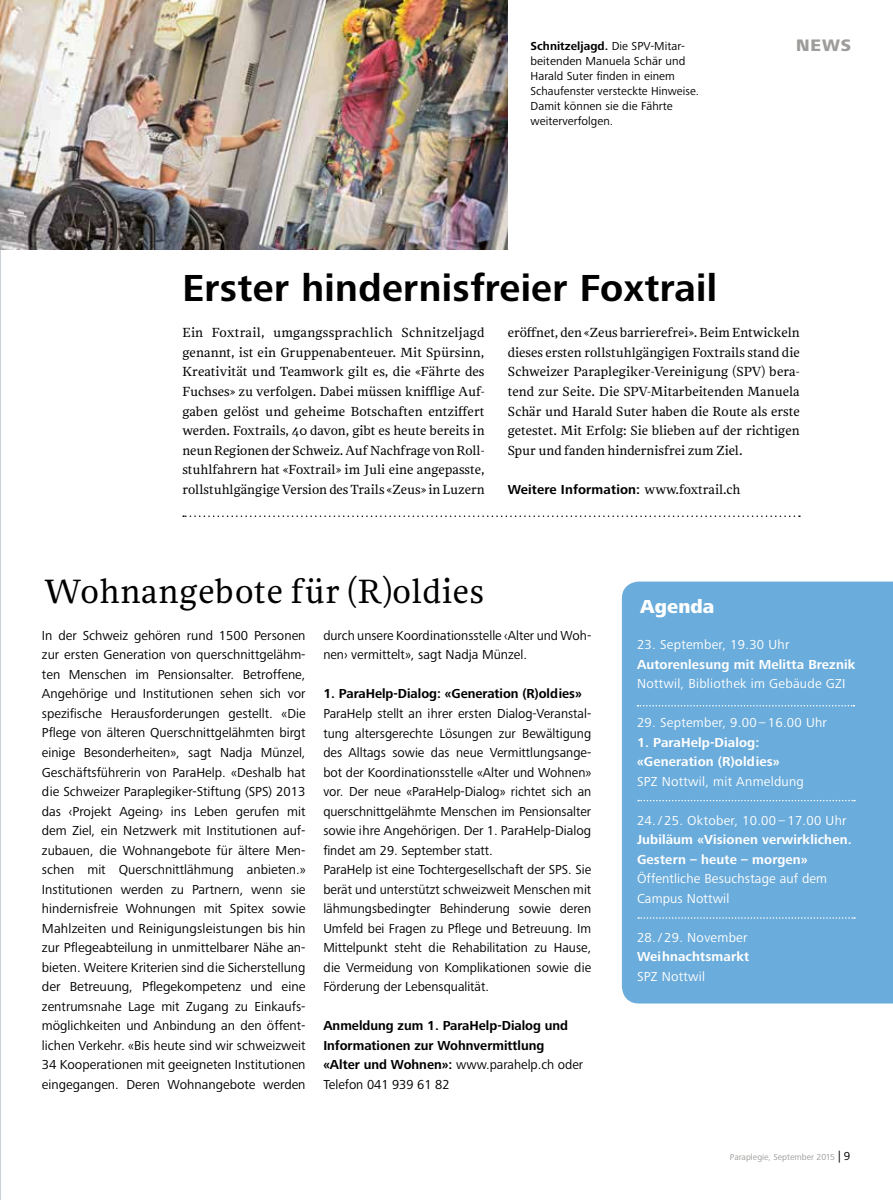
<style>
.page{position:relative;width:893px;height:1200px;background:#fff}
.page>*{position:absolute;margin:0;border:0;box-sizing:border-box;transform-origin:0 0}
.t1{font:700 39px "Frutiger Next Pro";letter-spacing:.01em;color:#000}
.t2{font:34.5px "NN Rekja";letter-spacing:.02em;color:#000}
.t3{font:800 19.5px "Frutiger Next Pro";letter-spacing:.005em;color:#fff}
.t4{font:800 17.25px "Frutiger Next Pro";color:#9e9d9b}
.t5{font:13.5px/19.5px "Frutiger Next Pro";color:#000}
.t6{font:13.5px/19.5px "NN Rekja";color:#000;text-align:justify}
.t7{font:13.5px/19.5px "Frutiger Next Pro";letter-spacing:.02em;color:#fff}
.t8{font:700 13.5px/19.5px "Frutiger Next Pro";color:#000}
.t9{font:700 13.5px/19.5px "Frutiger Next Pro";letter-spacing:.01em;color:#fff}
.t10{font:12px/15px "Frutiger Next Pro";letter-spacing:.005em;color:#000}
.t11{font:9px "Frutiger Next Pro";color:#9e9d9b}
.s1{font-weight:700}
.s2{font-family:"NN Rekja";font-weight:400}
.s3{font-weight:400}
.s4{font-size:12px;color:#000}
</style>
<div class="page">
<img style="left:0;top:26px;width:1px;height:1173px">
<img style="left:0;top:0;width:508px;height:249px">
<div style="left:622px;top:581px;width:271px;height:422px;background:#6aacdb"></div>
<svg style="left:637px;top:704px;width:217px;height:2px"></svg>
<svg style="left:638px;top:799px;width:217px;height:2px"></svg>
<svg style="left:638px;top:917px;width:217px;height:1px"></svg>
<svg style="left:183px;top:515px;width:617px;height:2px"></svg>
<p class="t10" style="left:530px;top:38px;width:170px"><span class="s1">Schnitzeljagd.</span> Die SPV-Mitar&shy;beitenden Manuela Schär und<br>Harald Suter finden in einem<br>Schaufenster versteckte Hinweise.<br>Damit können sie die Fährte weiterverfolgen.</p>
<p class="t4" style="left:796px;top:35px;width:56px">NEWS</p>
<h1 class="t1" style="left:182px;top:265px;width:536px">Erster hindernisfreier Foxtrail</h1>
<p class="t6" style="left:182px;top:323px;width:304px">Ein Foxtrail, umgangssprachlich Schnitzeljagd genannt, ist ein Gruppenabenteuer. Mit Spürsinn, Kreativität und Teamwork gilt es, die «Fährte des Fuchses» zu verfolgen. Dabei müssen knifflige Auf&shy;gaben gelöst und geheime Botschaften entziffert werden. Foxtrails, 40 davon, gibt es heute bereits in neun Regionen der Schweiz. Auf Nachfrage von Roll&shy;stuhlfahrern hat «Foxtrail» im Juli eine angepasste, rollstuhlgängige Version des Trails «Zeus» in Luzern</p>
<p class="t6" style="left:508px;top:323px;width:294px">eröffnet, den «Zeus barrierefrei». Beim Entwickeln dieses ersten rollstuhlgängigen Foxtrails stand die Schweizer Paraplegiker-Vereinigung (SPV) bera&shy;tend zur Seite. Die SPV-Mitarbeitenden Manuela Schär und Harald Suter haben die Route als erste getestet. Mit Erfolg: Sie blieben auf der richtigen Spur und fanden hindernisfrei zum Ziel.</p>
<p class="t8" style="left:508px;top:479px;width:234px">Weitere Information: <span class="s2">www.foxtrail.ch</span></p>
<h2 class="t2" style="left:44px;top:569px;width:442px">Wohnangebote für (R)oldies</h2>
<p class="t5" style="left:323px;top:625px;width:268px">durch unsere Koordinationsstelle ‹Alter und Woh&shy;nen› vermittelt», sagt Nadja Münzel.</p>
<p class="t8" style="left:323px;top:684px;width:260px">1. ParaHelp-Dialog: «Generation (R)oldies»</p>
<p class="t5" style="left:323px;top:703px;width:269px">ParaHelp stellt an ihrer ersten Dialog-Veranstal&shy;tung altersgerechte Lösungen zur Bewältigung des Alltags sowie das neue Vermittlungsange&shy;bot der Koordinationsstelle «Alter und Wohnen» vor. Der neue «ParaHelp-Dialog» richtet sich an querschnittgelähmte Menschen im Pensionsalter sowie ihre Angehörigen. Der 1. ParaHelp-Dialog findet am 29. September statt.<br>ParaHelp ist eine Tochtergesellschaft der SPS. Sie berät und unterstützt schweizweit Menschen mit lähmungsbedingter Behinderung sowie deren Umfeld bei Fragen zu Pflege und Betreuung. Im Mittelpunkt steht die Rehabilitation zu Hause, die Vermeidung von Komplikationen sowie die Förderung der Lebensqualität.</p>
<p class="t8" style="left:323px;top:1015px;width:261px">Anmeldung zum 1. ParaHelp-Dialog und Informationen zur Wohnvermittlung «Alter und Wohnen»: <span class="s3">www.parahelp.ch oder Telefon 041 939 61 82</span></p>
<p class="t5" style="left:42px;top:625px;width:265px;text-align:justify">In der Schweiz gehören rund 1500 Personen zur ersten Generation von querschnittgelähm&shy;ten Menschen im Pensionsalter. Betroffene, Angehörige und Institutionen sehen sich vor spezifische Herausforderungen gestellt. «Die Pflege von älteren Querschnittgelähmten birgt einige Besonderheiten», sagt Nadja Münzel, Geschäftsführerin von ParaHelp. «Deshalb hat die Schweizer Paraplegiker-Stiftung (SPS) 2013 das ‹Projekt Ageing› ins Leben gerufen mit dem Ziel, ein Netzwerk mit Institutionen auf&shy;zubauen, die Wohnangebote für ältere Men&shy;schen mit Querschnittlähmung anbieten.» Institutionen werden zu Partnern, wenn sie hindernisfreie Wohnungen mit Spitex sowie Mahlzeiten und Reinigungsleistungen bis hin zur Pflegeabteilung in unmittelbarer Nähe an&shy;bieten. Weitere Kriterien sind die Sicherstellung der Betreuung, Pflegekompetenz und eine zentrumsnahe Lage mit Zugang zu Einkaufs&shy;möglichkeiten und Anbindung an den öffent&shy;lichen Verkehr. «Bis heute sind wir schweizweit 34 Kooperationen mit geeigneten Institutionen eingegangen. Deren Wohnangebote werden</p>
<h3 class="t3" style="left:640px;top:595px;width:76px">Agenda</h3>
<p class="t7" style="left:637px;top:634px;width:154px">23. September, 19.30 Uhr</p>
<p class="t9" style="left:637px;top:654px;width:220px">Autorenlesung mit Melitta Breznik</p>
<p class="t7" style="left:637px;top:673px;width:210px">Nottwil, Bibliothek im Gebäude GZI</p>
<p class="t7" style="left:637px;top:712px;width:192px">29. September, 9.00 – 16.00 Uhr</p>
<p class="t9" style="left:637px;top:732px;width:144px">1. ParaHelp-Dialog: «Generation (R)oldies»</p>
<p class="t7" style="left:637px;top:771px;width:168px">SPZ Nottwil, mit Anmeldung</p>
<p class="t7" style="left:637px;top:810px;width:211px">24. / 25. Oktober, 10.00 – 17.00 Uhr</p>
<p class="t9" style="left:637px;top:829px;width:216px">Jubiläum «Visionen verwirklichen.<br>Gestern – heute – morgen»</p>
<p class="t7" style="left:637px;top:868px;width:192px">Öffentliche Besuchstage auf dem<br>Campus Nottwil</p>
<p class="t7" style="left:637px;top:927px;width:112px">28. / 29. November</p>
<p class="t9" style="left:637px;top:946px;width:114px">Weihnachtsmarkt</p>
<p class="t7" style="left:637px;top:966px;width:70px">SPZ Nottwil</p>
<p class="t11" style="left:730px;top:1151px;width:122px">Paraplegie, September 2015 <span class="s4">| 9</span></p>
</div>
